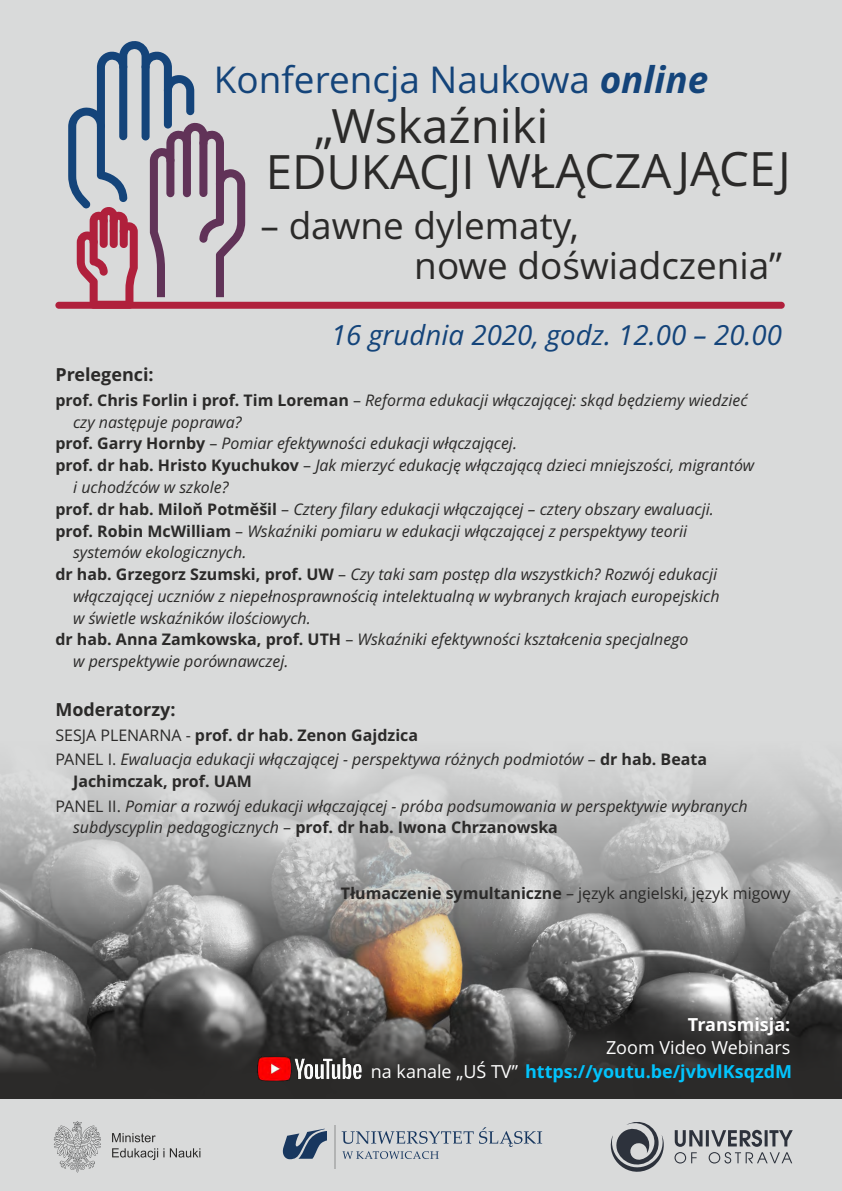
<style>
.page{position:relative;width:842px;height:1191px;background:#d9dada}
.page>*{position:absolute;margin:0;border:0;box-sizing:border-box;transform-origin:0 0}
.t1{font:47.3px/45.1px "Open Sans";color:#2b2a29}
.t2{font:36.9px/40.7px "Open Sans";color:#2b2a29}
.t3{font:36.9px "Open Sans";color:#14447a}
.t4{font:italic 27.7px "Open Sans";color:#14447a}
.t5{font:18px/23.7px "Open Sans";color:#fefefe;text-align:right}
.t6{font:700 18px "Open Sans";color:#2b2a29}
.t7{font:700 18px "Open Sans";color:#fefefe}
.t8{font:italic 16px/21.8px "Open Sans";color:#2b2a29}
.t9{font:16px "Open Sans";color:#2b2a29}
.t10{font:700 16px "Open Sans";color:#2b2a29}
.s1{font-weight:700;font-style:italic}
.s2{font-weight:700;font-style:normal}
.s3{font-style:normal}
.s4{font-weight:400}
.s5{font-weight:700}
.s6{font-weight:700;color:#02c3fc}
</style>
<div class="page">
<svg style="left:54px;top:1121px;width:47px;height:51px"></svg>
<svg style="left:112px;top:1133px;width:44px;height:9px"></svg>
<svg style="left:112px;top:1148px;width:52px;height:12px"></svg>
<svg style="left:170px;top:1148px;width:30px;height:9px"></svg>
<svg style="left:610px;top:1122px;width:183px;height:50px"></svg>
<svg style="left:342px;top:1127px;width:200px;height:32px"></svg>
<svg style="left:282px;top:1128px;width:45px;height:31px"></svg>
<hr style="left:335px;top:1124px;width:1px;height:44px;background:#b2b3b3">
<svg style="left:68px;top:41px;width:177px;height:261px"></svg>
<div style="left:55px;top:302px;width:730px;height:7px;background:#b0203c;border-radius:3px"></div>
<img style="left:0;top:769px;width:842px;height:220px">
<svg style="left:0;top:989px;width:842px;height:109px;background:#454341"></svg>
<img style="left:257px;top:1056px;width:106px;height:26px">
<h2 class="t3" style="left:214px;top:65px;width:496px">Konferencja Naukowa <span class="s1">online</span></h2>
<h1 class="t1" style="left:266px;top:108px;width:527px;text-indent:50px">„Wskaźniki<br>EDUKACJI WŁĄCZAJĄCEJ</h1>
<h2 class="t2" style="left:414px;top:208px;width:369px;text-indent:-154px">– dawne dylematy,<br>nowe doświadczenia”</h2>
<p class="t6" style="left:55px;top:367px;width:100px">Prelegenci:</p>
<h3 class="t4" style="left:331px;top:324px;width:453px">16 grudnia 2020, godz. 12.00 – 20.00</h3>
<p class="t8" style="left:55px;top:390px;width:694px"><span class="s2">prof. Chris Forlin i prof. Tim Loreman</span> <span class="s3">–</span> Reforma edukacji włączającej: skąd będziemy wiedzieć</p>
<p class="t8" style="left:73px;top:412px;width:170px">czy następuje poprawa?</p>
<p class="t8" style="left:55px;top:434px;width:463px"><span class="s2">prof. Garry Hornby</span> <span class="s3">–</span> Pomiar efektywności edukacji włączającej.</p>
<p class="t8" style="left:55px;top:456px;width:700px"><span class="s2">prof. dr hab. Hristo Kyuchukov</span> <span class="s3">–</span> Jak mierzyć edukację włączającą dzieci mniejszości, migrantów</p>
<p class="t8" style="left:73px;top:478px;width:157px">i uchodźców w szkole?</p>
<p class="t8" style="left:55px;top:499px;width:660px"><span class="s2">prof. dr hab. Miloň Potměšil</span> <span class="s3">–</span> Cztery filary edukacji włączającej – cztery obszary ewaluacji.</p>
<p class="t8" style="left:55px;top:521px;width:633px"><span class="s2">prof. Robin McWilliam</span> <span class="s3">–</span> Wskaźniki pomiaru w edukacji włączającej z perspektywy teorii</p>
<p class="t8" style="left:73px;top:543px;width:175px">systemów ekologicznych.</p>
<p class="t8" style="left:55px;top:565px;width:663px"><span class="s2">dr hab. Grzegorz Szumski, prof. UW</span> <span class="s3">–</span> Czy taki sam postęp dla wszystkich? Rozwój edukacji</p>
<p class="t8" style="left:73px;top:587px;width:648px">włączającej uczniów z niepełnosprawnością intelektualną w wybranych krajach europejskich</p>
<p class="t8" style="left:73px;top:608px;width:239px">w świetle wskaźników ilościowych.</p>
<p class="t8" style="left:55px;top:630px;width:634px"><span class="s2">dr hab. Anna Zamkowska, prof. UTH</span> <span class="s3">–</span> Wskaźniki efektywności kształcenia specjalnego</p>
<p class="t8" style="left:73px;top:652px;width:217px">w perspektywie porównawczej.</p>
<p class="t6" style="left:55px;top:702px;width:122px">Moderatorzy:</p>
<p class="t10" style="left:55px;top:728px;width:364px"><span class="s4">SESJA PLENARNA -</span> prof. dr hab. Zenon Gajdzica</p>
<p class="t8" style="left:73px;top:750px;width:635px;text-indent:-18px"><span class="s3">PANEL I.</span> Ewaluacja edukacji włączającej - perspektywa różnych podmiotów <span class="s3">–</span> <span class="s2">dr hab. Beata<br>Jachimczak, prof. UAM</span></p>
<p class="t8" style="left:73px;top:796px;width:676px;text-indent:-18px"><span class="s3">PANEL II.</span> Pomiar a rozwój edukacji włączającej - próba podsumowania w perspektywie wybranych subdyscyplin pedagogicznych <span class="s3">–</span> <span class="s2">prof. dr hab. Iwona Chrzanowska</span></p>
<p class="t9" style="left:341px;top:887px;width:451px"><span class="s5">Tłumaczenie symultaniczne</span> – język angielski, język migowy</p>
<p class="t7" style="left:688px;top:1017px;width:104px">Transmisja:</p>
<p class="t5" style="left:371px;top:1037px;width:423px">Zoom Video Webinars<br>na kanale „UŚ TV” <span class="s6">https://youtu.be/jvbvlKsqzdM</span></p>
</div>
